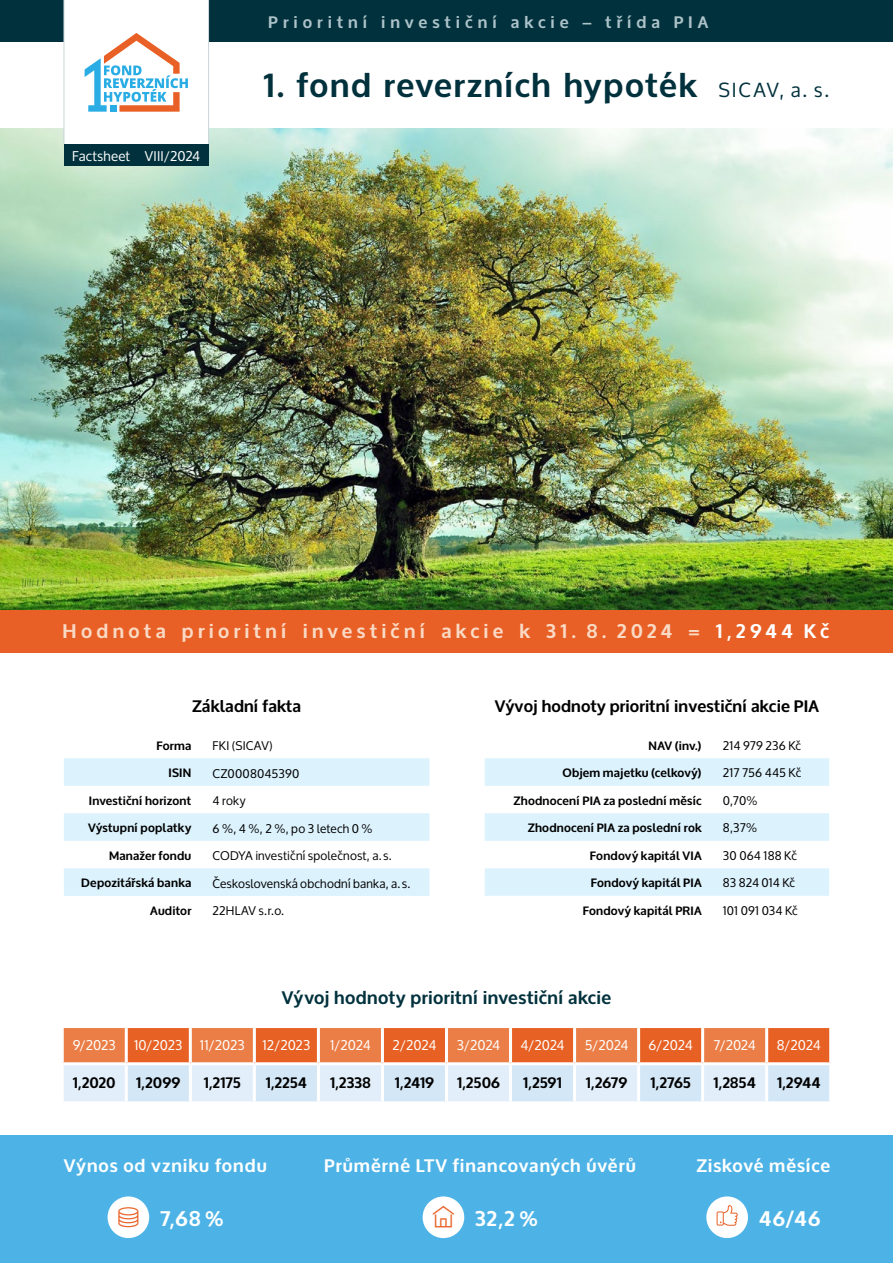
<style>
.page{position:relative;width:893px;height:1263px;background:#fff}
.page>*{position:absolute;margin:0;border:0;box-sizing:border-box;transform-origin:0 0}
.t1{font:700 33px "Oxygen";letter-spacing:.05em;color:#00313c}
.t2{font:700 21px "Oxygen";letter-spacing:.06em;color:#fff}
.t3{font:700 19.5px "Oxygen";letter-spacing:.22em;color:#fadac5}
.t4{font:700 18px "Oxygen";letter-spacing:.05em;color:#fff}
.t5{font:700 18px "Oxygen";letter-spacing:.02em;color:#00313c}
.t6{font:700 16.5px "Oxygen";letter-spacing:.01em;color:#000}
.t7{font:700 16.5px "Oxygen";letter-spacing:.305em;color:#adc2c9}
.t8{font:700 15px "Oxygen";color:#000}
.t9{font:13.5px "Oxygen";color:#fff}
.t10{font:700 12px "Oxygen";letter-spacing:.02em;color:#000}
.t11{font:12px "Oxygen";letter-spacing:.015em;color:#000}
.s1{font-weight:400;font-size:19.5px}
.s2{color:#fff}
</style>
<div class="page">
<div style="left:0;top:0;width:893px;height:43px;background:#00313c"></div>
<img style="left:0;top:128px;width:893px;height:482px">
<div style="left:0;top:610px;width:893px;height:43px;background:#e86025"></div>
<div style="left:0;top:1135px;width:893px;height:128px;background:#4db3e6"></div>
<svg style="left:64px;top:758px;width:365px;height:138px;fill:#dcf2fd"></svg>
<svg style="left:485px;top:758px;width:344px;height:138px;fill:#dcf2fd"></svg>
<svg style="left:64px;top:1028px;width:765px;height:73px;background:#e1af99"></svg>
<hr style="left:126px;top:1062px;width:64px;height:3px;background:#fff">
<hr style="left:254px;top:1062px;width:64px;height:3px;background:#fff">
<hr style="left:382px;top:1062px;width:64px;height:3px;background:#fff">
<hr style="left:510px;top:1062px;width:65px;height:3px;background:#fff">
<hr style="left:639px;top:1062px;width:64px;height:3px;background:#fff">
<hr style="left:767px;top:1062px;width:65px;height:3px;background:#fff">
<hr style="left:189px;top:1065px;width:3px;height:36px;background:#fff">
<hr style="left:317px;top:1065px;width:3px;height:36px;background:#fff">
<hr style="left:445px;top:1065px;width:3px;height:36px;background:#fff">
<hr style="left:573px;top:1065px;width:3px;height:36px;background:#fff">
<hr style="left:701px;top:1065px;width:3px;height:36px;background:#fff">
<hr style="left:125px;top:1065px;width:3px;height:36px;background:#fff">
<hr style="left:253px;top:1065px;width:3px;height:36px;background:#fff">
<hr style="left:381px;top:1065px;width:3px;height:36px;background:#fff">
<hr style="left:509px;top:1065px;width:3px;height:36px;background:#fff">
<hr style="left:637px;top:1065px;width:3px;height:36px;background:#fff">
<hr style="left:765px;top:1065px;width:3px;height:36px;background:#fff">
<hr style="left:189px;top:1028px;width:3px;height:34px;background:#fff">
<hr style="left:317px;top:1028px;width:3px;height:34px;background:#fff">
<hr style="left:445px;top:1028px;width:3px;height:34px;background:#fff">
<hr style="left:573px;top:1028px;width:3px;height:34px;background:#fff">
<hr style="left:701px;top:1028px;width:3px;height:34px;background:#fff">
<hr style="left:61px;top:1062px;width:65px;height:3px;background:#fff">
<hr style="left:190px;top:1062px;width:64px;height:3px;background:#fff">
<hr style="left:318px;top:1062px;width:64px;height:3px;background:#fff">
<hr style="left:446px;top:1062px;width:64px;height:3px;background:#fff">
<hr style="left:575px;top:1062px;width:64px;height:3px;background:#fff">
<hr style="left:703px;top:1062px;width:64px;height:3px;background:#fff">
<hr style="left:125px;top:1028px;width:3px;height:34px;background:#fff">
<hr style="left:253px;top:1028px;width:3px;height:34px;background:#fff">
<hr style="left:381px;top:1028px;width:3px;height:34px;background:#fff">
<hr style="left:509px;top:1028px;width:3px;height:34px;background:#fff">
<hr style="left:637px;top:1028px;width:3px;height:34px;background:#fff">
<hr style="left:765px;top:1028px;width:3px;height:34px;background:#fff">
<div style="left:108px;top:1196px;width:41px;height:42px;background:#fff;border-radius:50%"></div>
<div style="left:423px;top:1196px;width:41px;height:42px;background:#fff;border-radius:50%"></div>
<div style="left:706px;top:1196px;width:42px;height:42px;background:#fff;border-radius:50%"></div>
<svg style="left:717px;top:1205px;width:21px;height:21px"></svg>
<svg style="left:64px;top:0;width:145px;height:145px"></svg>
<div style="left:64px;top:145px;width:145px;height:21px;background:#00313c"></div>
<h3 class="t7" style="left:268px;top:12px;width:442px">Prioritní investiční akcie – třída PIA</h3>
<p class="t9" style="left:72px;top:148px;width:129px">Factsheet VIII/2024</p>
<h1 class="t1" style="left:264px;top:64px;width:567px">1. fond reverzních hypoték <span class="s1">SICAV, a. s.</span></h1>
<h3 class="t3" style="left:63px;top:619px;width:768px">Hodnota prioritní investiční akcie k 31. 8. 2024 = <span class="s2">1,2944 Kč</span></h3>
<h3 class="t6" style="left:192px;top:696px;width:111px">Základní fakta</h3>
<p class="t10" style="left:156px;top:738px;width:36px">Forma</p>
<p class="t11" style="left:213px;top:739px;width:62px">FKI (SICAV)</p>
<p class="t10" style="left:168px;top:765px;width:24px">ISIN</p>
<p class="t11" style="left:213px;top:766px;width:88px">CZ0008045390</p>
<p class="t10" style="left:89px;top:793px;width:104px">Investiční horizont</p>
<p class="t11" style="left:213px;top:794px;width:35px">4 roky</p>
<p class="t10" style="left:88px;top:820px;width:105px">Výstupní poplatky</p>
<p class="t11" style="left:213px;top:821px;width:161px">6 %, 4 %, 2 %, po 3 letech 0 %</p>
<p class="t10" style="left:109px;top:848px;width:84px">Manažer fondu</p>
<p class="t11" style="left:213px;top:849px;width:181px">CODYA investiční společnost, a.s.</p>
<p class="t10" style="left:81px;top:875px;width:112px">Depozitářská banka</p>
<p class="t11" style="left:213px;top:876px;width:199px">Československá obchodní banka, a.s.</p>
<p class="t10" style="left:150px;top:903px;width:43px">Auditor</p>
<p class="t11" style="left:213px;top:904px;width:73px">22HLAV s.r.o.</p>
<h3 class="t6" style="left:495px;top:696px;width:326px">Vývoj hodnoty prioritní investiční akcie PIA</h3>
<p class="t10" style="left:649px;top:738px;width:54px">NAV (inv.)</p>
<p class="t11" style="left:723px;top:738px;width:80px">214 979 236 Kč</p>
<p class="t10" style="left:562px;top:765px;width:141px">Objem majetku (celkový)</p>
<p class="t11" style="left:723px;top:766px;width:80px">217 756 445 Kč</p>
<p class="t10" style="left:513px;top:793px;width:190px">Zhodnocení PIA za poslední měsíc</p>
<p class="t11" style="left:723px;top:793px;width:36px">0,70%</p>
<p class="t10" style="left:528px;top:820px;width:175px">Zhodnocení PIA za poslední rok</p>
<p class="t11" style="left:723px;top:821px;width:36px">8,37%</p>
<p class="t10" style="left:590px;top:848px;width:113px">Fondový kapitál VIA</p>
<p class="t11" style="left:723px;top:848px;width:76px">30 064 188 Kč</p>
<p class="t10" style="left:591px;top:875px;width:112px">Fondový kapitál PIA</p>
<p class="t11" style="left:723px;top:876px;width:74px">83 824 014 Kč</p>
<p class="t10" style="left:583px;top:903px;width:120px">Fondový kapitál PRIA</p>
<p class="t11" style="left:723px;top:903px;width:76px">101 091 034 Kč</p>
<h3 class="t5" style="left:282px;top:986px;width:331px">Vývoj hodnoty prioritní investiční akcie</h3>
<p class="t9" style="left:73px;top:1038px;width:45px">9/2023</p>
<p class="t9" style="left:134px;top:1038px;width:50px">10/2023</p>
<p class="t9" style="left:200px;top:1038px;width:46px">11/2023</p>
<p class="t9" style="left:262px;top:1038px;width:49px">12/2023</p>
<p class="t9" style="left:330px;top:1038px;width:42px">1/2024</p>
<p class="t9" style="left:393px;top:1038px;width:45px">2/2024</p>
<p class="t9" style="left:457px;top:1038px;width:45px">3/2024</p>
<p class="t9" style="left:520px;top:1038px;width:46px">4/2024</p>
<p class="t9" style="left:585px;top:1038px;width:45px">5/2024</p>
<p class="t9" style="left:649px;top:1038px;width:46px">6/2024</p>
<p class="t9" style="left:714px;top:1038px;width:44px">7/2024</p>
<p class="t9" style="left:777px;top:1038px;width:45px">8/2024</p>
<p class="t8" style="left:73px;top:1073px;width:44px">1,2020</p>
<p class="t8" style="left:136px;top:1073px;width:46px">1,2099</p>
<p class="t8" style="left:204px;top:1073px;width:39px">1,2175</p>
<p class="t8" style="left:266px;top:1073px;width:43px">1,2254</p>
<p class="t8" style="left:330px;top:1073px;width:42px">1,2338</p>
<p class="t8" style="left:395px;top:1073px;width:41px">1,2419</p>
<p class="t8" style="left:457px;top:1073px;width:44px">1,2506</p>
<p class="t8" style="left:523px;top:1073px;width:40px">1,2591</p>
<p class="t8" style="left:586px;top:1073px;width:43px">1,2679</p>
<p class="t8" style="left:650px;top:1073px;width:42px">1,2765</p>
<p class="t8" style="left:713px;top:1073px;width:44px">1,2854</p>
<p class="t8" style="left:777px;top:1073px;width:45px">1,2944</p>
<h3 class="t4" style="left:64px;top:1154px;width:204px">Výnos od vzniku fondu</h3>
<h2 class="t2" style="left:160px;top:1205px;width:65px">7,68 %</h2>
<h3 class="t4" style="left:324px;top:1154px;width:313px">Průměrné LTV financovaných úvěrů</h3>
<h2 class="t2" style="left:475px;top:1205px;width:64px">32,2 %</h2>
<h3 class="t4" style="left:696px;top:1154px;width:135px">Ziskové měsíce</h3>
<h2 class="t2" style="left:759px;top:1205px;width:63px">46/46</h2>
</div>
